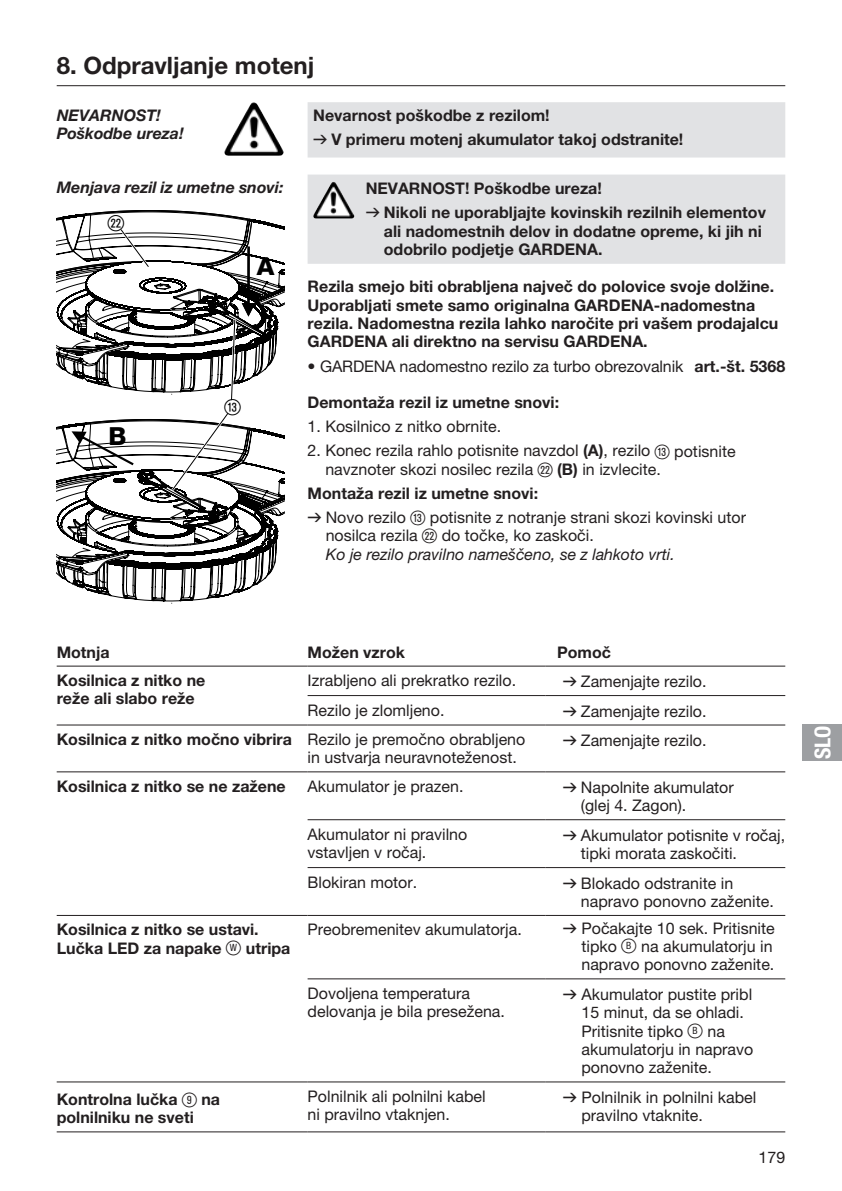
<style>
.page{position:relative;width:842px;height:1191px;background:#fff}
.page>*{position:absolute;margin:0;border:0;box-sizing:border-box;transform-origin:0 0}
.t1{font:800 25px "GARDENA Pro";color:#000}
.t2{font:700 24px "GARDENA Pro";color:#231f20}
.t3{font:22px "GARDENA Pro Bo Cond";color:#fff}
.t4{font:22px "Ziffernim Kreisund Quadrat BQ";color:#000}
.t5{font:16px/18.4px "GARDENA Pro";color:#231f20}
.t6{font:700 16px/18.4px "GARDENA Pro";color:#231f20}
.t7{font:italic 16px/18.4px "GARDENA Pro";color:#231f20}
.t8{font:italic 700 16px/18.4px "GARDENA Pro";color:#231f20}
.s1{font-family:"Formdruck";font-weight:400}
.s2{font-weight:700}
.s3{font-family:"Ziffernim Kreisund Quadrat BQ";font-size:20px}
.s4{font-family:"Formdruck"}
.s5{font-style:normal}
.s6{font-family:"Ziffernim Kreisund Quadrat BQ";font-style:normal;font-size:20px}
.s7{font-family:"Ziffernim Kreisund Quadrat BQ";font-weight:400;font-size:20px}
</style>
<div class="page">
<svg style="left:308px;top:102px;width:477px;height:162px;background:#e3e4e6"></svg>
<hr style="left:57px;top:85px;width:728px;height:1px;background:#231f20">
<img style="left:226px;top:103px;width:27px;height:44px">
<svg style="left:57px;top:210px;width:228px;height:393px"></svg>
<img style="left:315px;top:182px;width:18px;height:30px">
<hr style="left:57px;top:665px;width:251px;height:1px;background:#231f20">
<hr style="left:308px;top:665px;width:238px;height:1px;background:#231f20">
<hr style="left:546px;top:665px;width:239px;height:1px;background:#231f20">
<hr style="left:308px;top:695px;width:238px;height:1px;background:#231f20">
<hr style="left:546px;top:695px;width:239px;height:1px;background:#231f20">
<hr style="left:57px;top:1131px;width:251px;height:1px;background:#231f20">
<hr style="left:308px;top:1131px;width:238px;height:1px;background:#231f20">
<hr style="left:546px;top:1131px;width:239px;height:1px;background:#231f20">
<hr style="left:57px;top:724px;width:251px;height:1px;background:#231f20">
<hr style="left:308px;top:724px;width:238px;height:1px;background:#231f20">
<hr style="left:546px;top:724px;width:239px;height:1px;background:#231f20">
<hr style="left:308px;top:867px;width:238px;height:1px;background:#231f20">
<hr style="left:546px;top:867px;width:239px;height:1px;background:#231f20">
<hr style="left:308px;top:915px;width:238px;height:1px;background:#231f20">
<hr style="left:546px;top:915px;width:239px;height:1px;background:#231f20">
<hr style="left:308px;top:978px;width:238px;height:1px;background:#231f20">
<hr style="left:546px;top:978px;width:239px;height:1px;background:#231f20">
<hr style="left:57px;top:1081px;width:251px;height:1px;background:#231f20">
<hr style="left:308px;top:1081px;width:238px;height:1px;background:#231f20">
<hr style="left:546px;top:1081px;width:239px;height:1px;background:#231f20">
<hr style="left:57px;top:771px;width:251px;height:1px;background:#231f20">
<hr style="left:308px;top:771px;width:238px;height:1px;background:#231f20">
<hr style="left:546px;top:771px;width:239px;height:1px;background:#231f20">
<hr style="left:308px;top:819px;width:238px;height:1px;background:#231f20">
<hr style="left:546px;top:819px;width:239px;height:1px;background:#231f20">
<hr style="left:57px;top:915px;width:251px;height:1px;background:#231f20">
<div style="left:802px;top:724px;width:40px;height:36px;background:#9d9fa2"></div>
<h2 class="t2" style="left:57px;top:50px;width:259px">8. Odpravljanje motenj</h2>
<p class="t8" style="left:57px;top:105px;width:129px">NEVARNOST!<br>Poškodbe ureza!</p>
<p class="t6" style="left:313px;top:103px;width:372px;line-height:24px">Nevarnost poškodbe z rezilom!<br><span class="s1">v</span> V primeru motenj akumulator takoj odstranite!</p>
<p class="t8" style="left:57px;top:178px;width:228px">Menjava rezil iz umetne snovi:</p>
<p class="t6" style="left:366px;top:176px;width:402px;line-height:24px">NEVARNOST! Poškodbe ureza!<br><span class="s1">v</span> Nikoli ne uporabljajte kovinskih rezilnih elementov</p>
<p class="t6" style="left:384px;top:222px;width:379px">ali nadomestnih delov in dodatne opreme, ki jih ni odobrilo podjetje GARDENA.</p>
<p class="t6" style="left:308px;top:277px;width:472px">Rezila smejo biti obrabljena največ do polovice svoje dolžine.<br>Uporabljati smete samo originalna GARDENA-nadomestna rezila. Nadomestna rezila lahko naročite pri vašem prodajalcu GARDENA ali direktno na servisu GARDENA.</p>
<p class="t5" style="left:308px;top:356px;width:479px">• GARDENA nadomestno rezilo za turbo obrezovalnik <span class="s2">art.-št. 5368</span></p>
<p class="t6" style="left:308px;top:393px;width:253px">Demontaža rezil iz umetne snovi:</p>
<p class="t5" style="left:308px;top:417px;width:195px">1. Kosilnico z nitko obrnite.</p>
<p class="t5" style="left:325px;top:441px;width:412px;text-indent:-18px">2. Konec rezila rahlo potisnite navzdol <span class="s2">(A)</span>, rezilo <span class="s3">E</span> potisnite navznoter skozi nosilec rezila <span class="s3">S</span> <span class="s2">(B)</span> in izvlecite.</p>
<p class="t5" style="left:308px;top:481px;width:440px;line-height:24px"><span class="s2">Montaža rezil iz umetne snovi:<br></span><span class="s4">v</span> Novo rezilo <span class="s3">E</span> potisnite z notranje strani skozi kovinski utor</p>
<p class="t7" style="left:326px;top:526px;width:351px"><span class="s5">nosilca rezila</span> <span class="s6">S</span> <span class="s5">do točke, ko zaskoči.<br></span>Ko je rezilo pravilno nameščeno, se z lahkoto vrti.</p>
<h3 class="t4" style="left:108px;top:211px;width:18px">S</h3>
<h1 class="t1" style="left:257px;top:251px;width:19px">A</h1>
<h3 class="t4" style="left:224px;top:395px;width:18px">E</h3>
<h1 class="t1" style="left:109px;top:421px;width:20px">B</h1>
<p class="t6" style="left:57px;top:642px;width:55px">Motnja</p>
<p class="t6" style="left:308px;top:642px;width:99px">Možen vzrok</p>
<p class="t6" style="left:557px;top:642px;width:55px">Pomoč</p>
<p class="t6" style="left:57px;top:671px;width:150px">Kosilnica z nitko ne reže ali slabo reže</p>
<p class="t5" style="left:308px;top:671px;width:210px">Izrabljeno ali prekratko rezilo.</p>
<p class="t5" style="left:563px;top:672px;width:145px"><span class="s4">v</span> Zamenjajte rezilo.</p>
<p class="t5" style="left:308px;top:700px;width:138px">Rezilo je zlomljeno.</p>
<p class="t5" style="left:563px;top:701px;width:145px"><span class="s4">v</span> Zamenjajte rezilo.</p>
<p class="t5" style="left:308px;top:730px;width:219px;text-indent:-251px"><span class="s2">Kosilnica z nitko močno vibrira</span> Rezilo je premočno obrabljeno in ustvarja neuravnoteženost.</p>
<p class="t5" style="left:563px;top:731px;width:145px"><span class="s4">v</span> Zamenjajte rezilo.</p>
<p class="t6" style="left:57px;top:776px;width:231px">Kosilnica z nitko se ne zažene</p>
<p class="t5" style="left:308px;top:776px;width:157px">Akumulator je prazen.</p>
<p class="t5" style="left:581px;top:777px;width:154px;text-indent:-18px"><span class="s4">v</span> Napolnite akumulator (glej 4. Zagon).</p>
<p class="t5" style="left:308px;top:824px;width:161px">Akumulator ni pravilno vstavljen v ročaj.</p>
<p class="t5" style="left:581px;top:825px;width:206px;text-indent:-18px"><span class="s4">v</span> Akumulator potisnite v ročaj, tipki morata zaskočiti.</p>
<p class="t5" style="left:308px;top:872px;width:111px">Blokiran motor.</p>
<p class="t5" style="left:581px;top:873px;width:194px;text-indent:-18px"><span class="s4">v</span> Blokado odstranite in napravo ponovno zaženite.</p>
<p class="t6" style="left:57px;top:920px;width:235px">Kosilnica z nitko se ustavi.<br>Lučka LED za napake <span class="s7">ß</span><sup>W</sup> utripa</p>
<p class="t5" style="left:308px;top:920px;width:216px">Preobremenitev akumulatorja.</p>
<p class="t5" style="left:581px;top:918px;width:195px;text-indent:-19px"><span class="s4">v</span> Počakajte 10 sek. Pritisnite tipko <span class="s3">ß</span><sup>B</sup> na akumulatorju in napravo ponovno zaženite.</p>
<p class="t5" style="left:308px;top:983px;width:199px">Dovoljena temperatura delovanja je bila presežena.</p>
<p class="t5" style="left:581px;top:984px;width:173px;text-indent:-19px"><span class="s4">v</span> Akumulator pustite pribl<br>15 minut, da se ohladi.<br>Pritisnite tipko <span class="s3">ß</span><sup>B</sup> na akumulatorju in napravo ponovno zaženite.</p>
<p class="t6" style="left:57px;top:1089px;width:165px">Kontrolna lučka <span class="s7">9</span> na polnilniku ne sveti</p>
<p class="t5" style="left:308px;top:1086px;width:180px">Polnilnik ali polnilni kabel ni pravilno vtaknjen.</p>
<p class="t5" style="left:581px;top:1087px;width:176px;text-indent:-19px"><span class="s4">v</span> Polnilnik in polnilni kabel pravilno vtaknite.</p>
<p class="t5" style="left:759px;top:1147px;width:28px">179</p>
<h3 class="t3" style="left:809px;top:759px;width:35px;rotate:-90deg">SLO</h3>
</div>
